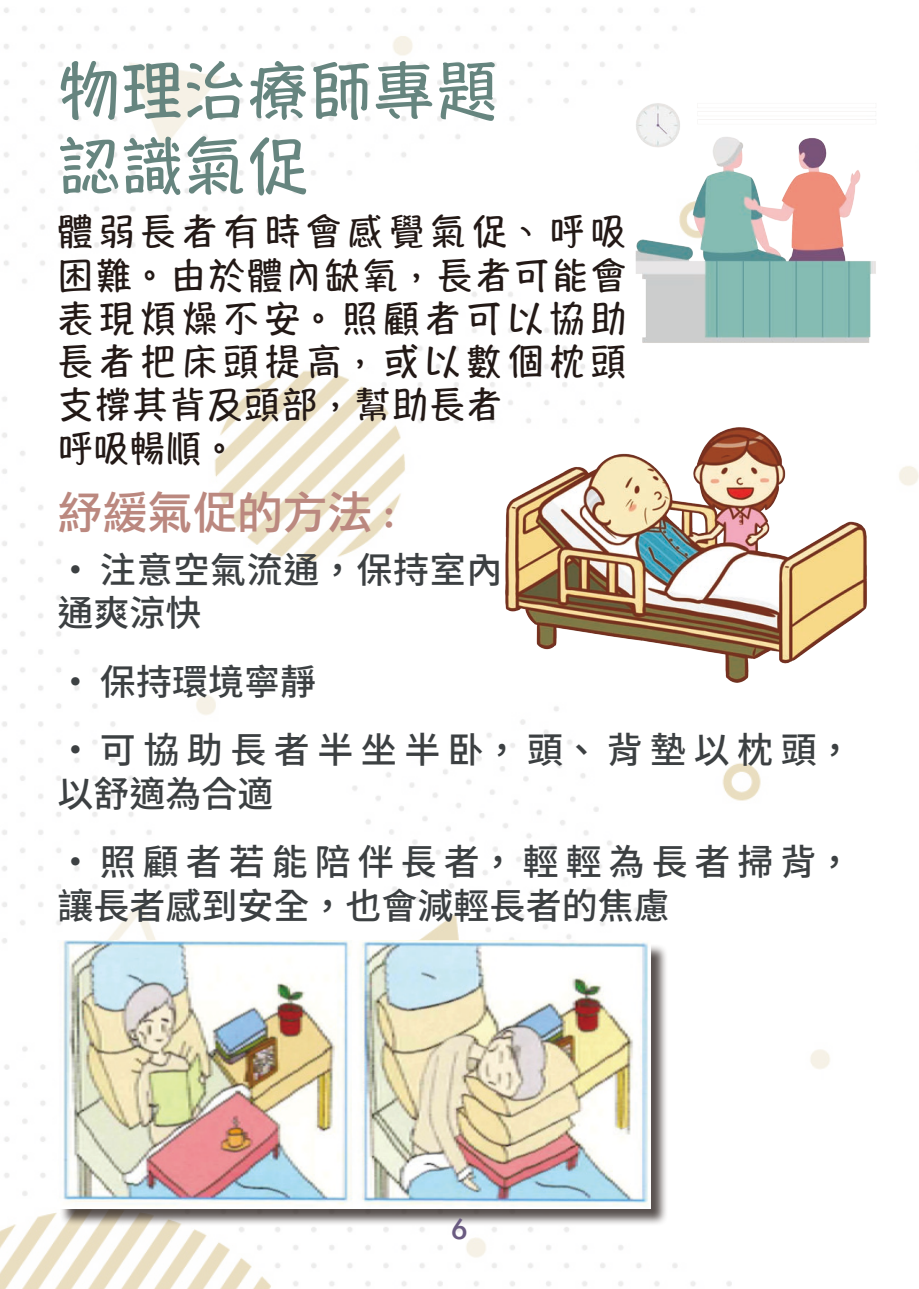
<style>
.page{position:relative;width:919px;height:1289px;background:#fff}
.page>*{position:absolute;margin:0;border:0;box-sizing:border-box;transform-origin:0 0}
.t1{font:63px/75.6px "Hannotate TC W7";color:#66857f}
.段落樣式16{font:45px "Li Gothic Med";color:#bb887f}
.t2{font:36px/43.2px "Hannotate TC W7";letter-spacing:.15em;color:#231916}
.t3{font:500 36px/43.2px "Source Han Sans HC";letter-spacing:.095em;color:#3c4042}
.t4{font:500 36px/43.2px "Source Han Sans HC";letter-spacing:.205em;color:#3c4042}
.t5{font:500 36px/43.2px "Source Han Sans HC";letter-spacing:.02em;color:#3c4042}
.t6{font:33px "Li Gothic Med";color:#6a5b81}
</style>
<div class="page">
<img style="left:0;top:7px;width:918px;height:1281px">
<div style="left:60px;top:943px;width:608px;height:283px;background:#231916;opacity:.75"></div>
<img style="left:57px;top:941px;width:593px;height:267px">
<img style="left:502px;top:424px;width:367px;height:262px">
<img style="left:626px;top:90px;width:258px;height:266px">
<p class="t1" style="left:57px;top:49px;width:442px">物理治療師專題認識氣促</p>
<p class="t2" style="left:57px;top:208px;width:570px">體弱長者有時會感覺氣促、呼吸困難。由於體內缺氧，長者可能會表現煩燥不安。照顧者可以協助長者把床頭提高，或以數個枕頭支撐其背及頭部，幫助長者<br>呼吸暢順。</p>
<p class="段落樣式16" style="left:57px;top:489px;width:338px">紓緩氣促的方法 :</p>
<p class="t5" style="left:57px;top:548px;width:446px">• 注意空氣流通，保持室內通爽涼快</p>
<p class="t5" style="left:57px;top:660px;width:260px">• 保持環境寧靜</p>
<p class="t4" style="left:57px;top:729px;width:796px">• 可協助長者半坐半卧，頭、背墊以枕頭，以舒適為合適</p>
<p class="t3" style="left:57px;top:841px;width:796px">• 照顧者若能陪伴長者，輕輕為長者掃背，讓長者感到安全，也會減輕長者的焦慮</p>
<p class="t6" style="left:452px;top:1211px;width:17px">6</p>
</div>
